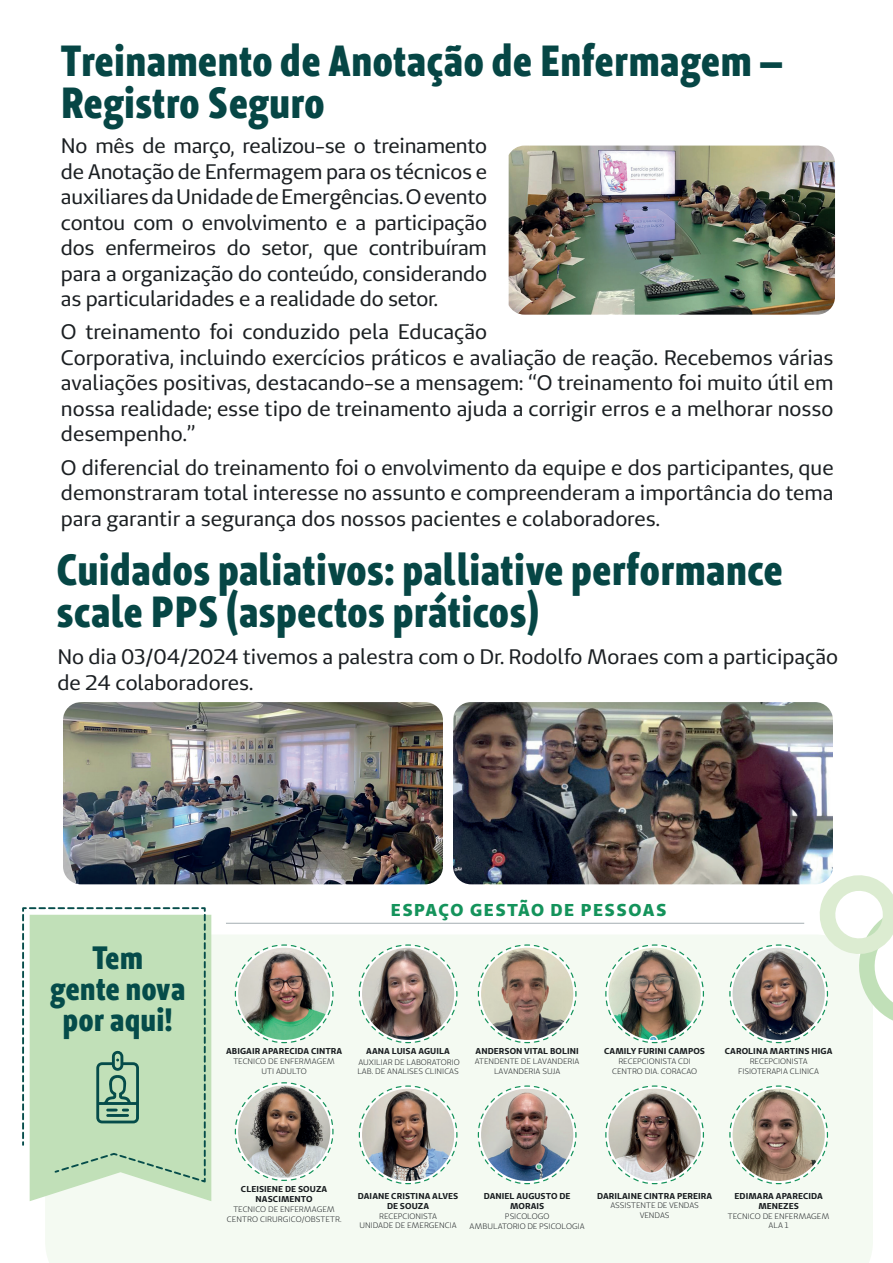
<style>
.page{position:relative;width:893px;height:1263px;background:#fff}
.page>*{position:absolute;margin:0;border:0;box-sizing:border-box;transform-origin:0 0}
.t1{font:condensed 43.5px/42px "Unimed Sans 2020 Bold";color:#064645}
.t2{font:condensed 32.25px/31px "Unimed Sans 2020 Bold";color:#054c4a;text-align:center}
.t3{font:21px/25.5px "Unimed Sans";color:#1b1f22}
.t4{font:800 17.1px "Unimed Sans";letter-spacing:.09em;color:#14935b}
.t5{font:700 8.55px/10.2px "Unimed Sans";letter-spacing:.01em;color:#1b1f22;text-align:center}
.t6{font:7.95px/9.6px "Unimed Sans";color:#1b1f22;text-align:center}
</style>
<div class="page">
<img style="left:63px;top:702px;width:380px;height:182px">
<img style="left:453px;top:702px;width:380px;height:182px">
<img style="left:509px;top:146px;width:326px;height:169px">
<div style="left:45px;top:934px;width:828px;height:329px;background:#f4faf2"></div>
<hr style="left:226px;top:923px;width:578px;height:1px;background:#b9c1c4">
<svg style="left:30px;top:915px;width:181px;height:286px;fill:#f4faf2"></svg>
<svg style="left:22px;top:907px;width:185px;height:277px"></svg>
<div style="left:58px;top:915px;width:148px;height:267px;background:#c1e0b8"></div>
<svg style="left:234px;top:944px;width:100px;height:100px"></svg>
<img style="left:238px;top:948px;width:92px;height:92px;border-radius:46px">
<svg style="left:477px;top:1085px;width:100px;height:100px"></svg>
<img style="left:481px;top:1089px;width:92px;height:92px;border-radius:46px">
<svg style="left:358px;top:944px;width:100px;height:100px"></svg>
<img style="left:362px;top:948px;width:92px;height:92px;border-radius:46px">
<svg style="left:605px;top:1085px;width:100px;height:100px"></svg>
<img style="left:608px;top:1089px;width:93px;height:92px;border-radius:46px">
<svg style="left:477px;top:944px;width:100px;height:100px"></svg>
<img style="left:481px;top:948px;width:92px;height:92px;border-radius:46px">
<svg style="left:358px;top:1085px;width:100px;height:100px"></svg>
<img style="left:362px;top:1089px;width:92px;height:92px;border-radius:46px">
<svg style="left:234px;top:1081px;width:100px;height:100px"></svg>
<img style="left:238px;top:1085px;width:92px;height:93px;border-radius:46px">
<svg style="left:729px;top:879px;width:164px;height:165px"></svg>
<img style="left:733px;top:948px;width:92px;height:92px;border-radius:46px">
<svg style="left:729px;top:1085px;width:100px;height:100px"></svg>
<img style="left:733px;top:1089px;width:92px;height:92px;border-radius:46px">
<svg style="left:605px;top:944px;width:100px;height:100px"></svg>
<img style="left:608px;top:948px;width:93px;height:92px;border-radius:46px">
<h1 class="t1" style="left:61px;top:38px;width:724px">Treinamento de Anotação de Enfermagem –<br>Registro Seguro</h1>
<p class="t3" style="left:61px;top:133px;width:428px;text-align:justify">No mês de março, realizou-se o treinamento de Anotação de Enfermagem para os técnicos e auxiliares da Unidade de Emergências. O evento contou com o envolvimento e a participação dos enfermeiros do setor, que contribuíram para a organização do conteúdo, considerando as particularidades e a realidade do setor.</p>
<p class="t3" style="left:61px;top:319px;width:774px">O treinamento foi conduzido pela Educação<br>Corporativa, incluindo exercícios práticos e avaliação de reação. Recebemos várias avaliações positivas, destacando-se a mensagem: “O treinamento foi muito útil em nossa realidade; esse tipo de treinamento ajuda a corrigir erros e a melhorar nosso desempenho.”</p>
<p class="t3" style="left:61px;top:454px;width:774px;text-align:justify">O diferencial do treinamento foi o envolvimento da equipe e dos participantes, que demonstraram total interesse no assunto e compreenderam a importância do tema para garantir a segurança dos nossos pacientes e colaboradores.</p>
<h1 class="t1" style="left:56px;top:547px;width:728px">Cuidados paliativos: palliative performance scale PPS (aspectos práticos)</h1>
<p class="t3" style="left:57px;top:644px;width:782px">No dia 03/04/2024 tivemos a palestra com o Dr. Rodolfo Moraes com a participação de 24 colaboradores.</p>
<h2 class="t2" style="left:50px;top:942px;width:137px">Tem<br>gente nova por aqui!</h2>
<p class="t4" style="left:391px;top:899px;width:277px">ESPAÇO GESTÃO DE PESSOAS</p>
<p class="t5" style="left:226px;top:1046px;width:118px">ABIGAIR APARECIDA CINTRA</p>
<p class="t6" style="left:233px;top:1056px;width:103px">TECNICO DE ENFERMAGEM<br>UTI ADULTO</p>
<p class="t5" style="left:366px;top:1046px;width:85px">AANA LUISA AGUILA</p>
<p class="t6" style="left:357px;top:1057px;width:104px;text-align:left">AUXILIAR DE LABORATORIO<br>LAB. DE ANALISES CLINICAS</p>
<p class="t5" style="left:475px;top:1046px;width:105px">ANDERSON VITAL BOLINI</p>
<p class="t6" style="left:475px;top:1056px;width:106px">ATENDENTE DE LAVANDERIA<br>LAVANDERIA SUJA</p>
<p class="t5" style="left:604px;top:1046px;width:102px">CAMILY FURINI CAMPOS</p>
<p class="t6" style="left:612px;top:1056px;width:86px">RECEPCIONISTA CDI<br>CENTRO DIA. CORACAO</p>
<p class="t5" style="left:725px;top:1046px;width:109px">CAROLINA MARTINS HIGA</p>
<p class="t6" style="left:738px;top:1056px;width:82px">RECEPCIONISTA<br>FISIOTERAPIA CLINICA</p>
<p class="t5" style="left:241px;top:1184px;width:88px">CLEISIENE DE SOUZA<br>NASCIMENTO</p>
<p class="t6" style="left:227px;top:1204px;width:116px">TECNICO DE ENFERMAGEM<br>CENTRO CIRURGICO/OBSTETR.</p>
<p class="t5" style="left:358px;top:1190px;width:102px">DAIANE CRISTINA ALVES<br>DE SOUZA</p>
<p class="t6" style="left:360px;top:1211px;width:99px">RECEPCIONISTA<br>UNIDADE DE EMERGENCIA</p>
<p class="t5" style="left:484px;top:1190px;width:88px">DANIEL AUGUSTO DE<br>MORAIS</p>
<p class="t6" style="left:470px;top:1211px;width:117px">PSICOLOGO<br>AMBULATORIO DE PSICOLOGIA</p>
<p class="t5" style="left:597px;top:1190px;width:117px">DARILAINE CINTRA PEREIRA</p>
<p class="t6" style="left:610px;top:1201px;width:90px">ASSISTENTE DE VENDAS<br>VENDAS</p>
<p class="t5" style="left:734px;top:1190px;width:90px">EDIMARA APARECIDA<br>MENEZES</p>
<p class="t6" style="left:728px;top:1211px;width:103px">TECNICO DE ENFERMAGEM<br>ALA 1</p>
</div>
